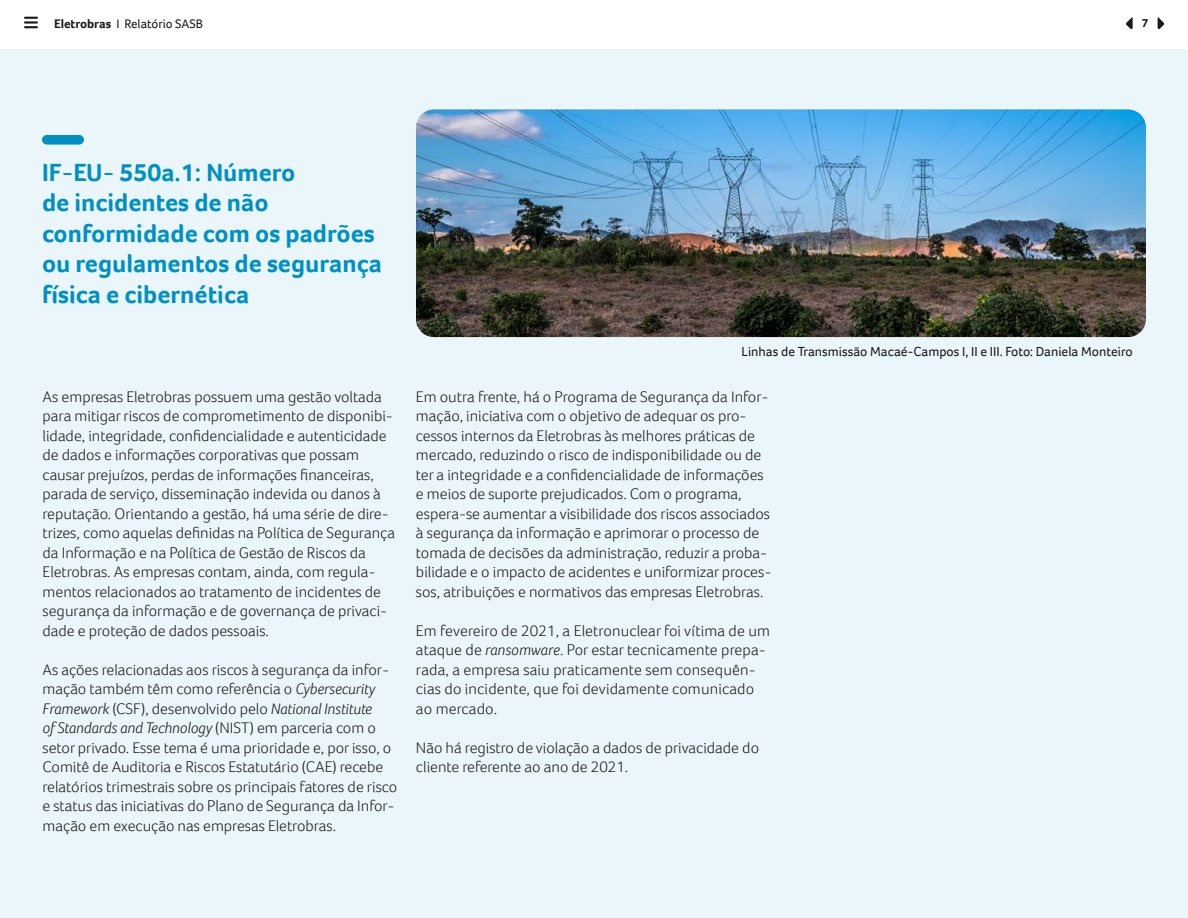
<style>
.page{position:relative;width:1188px;height:918px;background:#ebf6fa}
.page>*{position:absolute;margin:0;border:0;box-sizing:border-box;transform-origin:0 0}
.t1{font:700 25.5px/30.6px "Foco";color:#0090c6}
.t2{font:300 15.75px/19.5px "Foco";color:#1a1a1a}
.t3{font:13.5px "Foco";color:#1a1a1a}
.t4{font:12.75px "Foco";color:#1a1a1a}
.t5{font:700 12px "Foco";color:#1a1a1a}
.s1{font-weight:700}
.s2{font-style:italic}
</style>
<div class="page">
<div style="left:42px;top:135px;width:42px;height:10px;background:#0090c6;border-radius:5px"></div>
<div style="left:0;top:0;width:1188px;height:49px;background:#fff"></div>
<svg style="left:25px;top:17px;width:12px;height:11px"></svg>
<svg style="left:1126px;top:17px;width:7px;height:13px"></svg>
<svg style="left:1158px;top:17px;width:6px;height:13px"></svg>
<img style="left:416px;top:110px;width:730px;height:227px">
<p class="t4" style="left:54px;top:15px;width:150px"><span class="s1">Eletrobras</span> I Relatório SASB</p>
<p class="t5" style="left:1142px;top:15px;width:8px">7</p>
<h1 class="t1" style="left:42px;top:156px;width:341px">IF-EU- 550a.1: Número<br>de incidentes de não conformidade com os padrões ou regulamentos de segurança física e cibernética</h1>
<p class="t2" style="left:43px;top:387px;width:354px">As empresas Eletrobras possuem uma gestão voltada para mitigar riscos de comprometimento de disponibi&shy;lidade, integridade, confidencialidade e autenticidade de dados e informações corporativas que possam causar prejuízos, perdas de informações financeiras, parada de serviço, disseminação indevida ou danos à reputação. Orientando a gestão, há uma série de dire&shy;trizes, como aquelas definidas na Política de Segurança da Informação e na Política de Gestão de Riscos da Eletrobras. As empresas contam, ainda, com regula&shy;mentos relacionados ao tratamento de incidentes de segurança da informação e de governança de privaci&shy;dade e proteção de dados pessoais.</p>
<p class="t2" style="left:43px;top:660px;width:356px">As ações relacionadas aos riscos à segurança da infor&shy;mação também têm como referência o <span class="s2">Cybersecurity Framework</span> (CSF), desenvolvido pelo <span class="s2">National Institute<br>of Standards and Technology</span> (NIST) em parceria com o setor privado. Esse tema é uma prioridade e, por isso, o Comitê de Auditoria e Riscos Estatutário (CAE) recebe relatórios trimestrais sobre os principais fatores de risco e status das iniciativas do Plano de Segurança da Infor&shy;mação em execução nas empresas Eletrobras.</p>
<p class="t3" style="left:742px;top:342px;width:393px">Linhas de Transmissão Macaé-Campos I, II e III. Foto: Daniela Monteiro</p>
<p class="t2" style="left:416px;top:387px;width:357px">Em outra frente, há o Programa de Segurança da Infor&shy;mação, iniciativa com o objetivo de adequar os pro&shy;cessos internos da Eletrobras às melhores práticas de mercado, reduzindo o risco de indisponibilidade ou de ter a integridade e a confidencialidade de informações e meios de suporte prejudicados. Com o programa, espera-se aumentar a visibilidade dos riscos associados à segurança da informação e aprimorar o processo de tomada de decisões da administração, reduzir a proba&shy;bilidade e o impacto de acidentes e uniformizar proces&shy;sos, atribuições e normativos das empresas Eletrobras.</p>
<p class="t2" style="left:416px;top:621px;width:356px">Em fevereiro de 2021, a Eletronuclear foi vítima de um ataque de <span class="s2">ransomware</span>. Por estar tecnicamente prepa&shy;rada, a empresa saiu praticamente sem consequên&shy;cias do incidente, que foi devidamente comunicado ao mercado.</p>
<p class="t2" style="left:416px;top:738px;width:345px">Não há registro de violação a dados de privacidade do cliente referente ao ano de 2021.</p>
</div>
